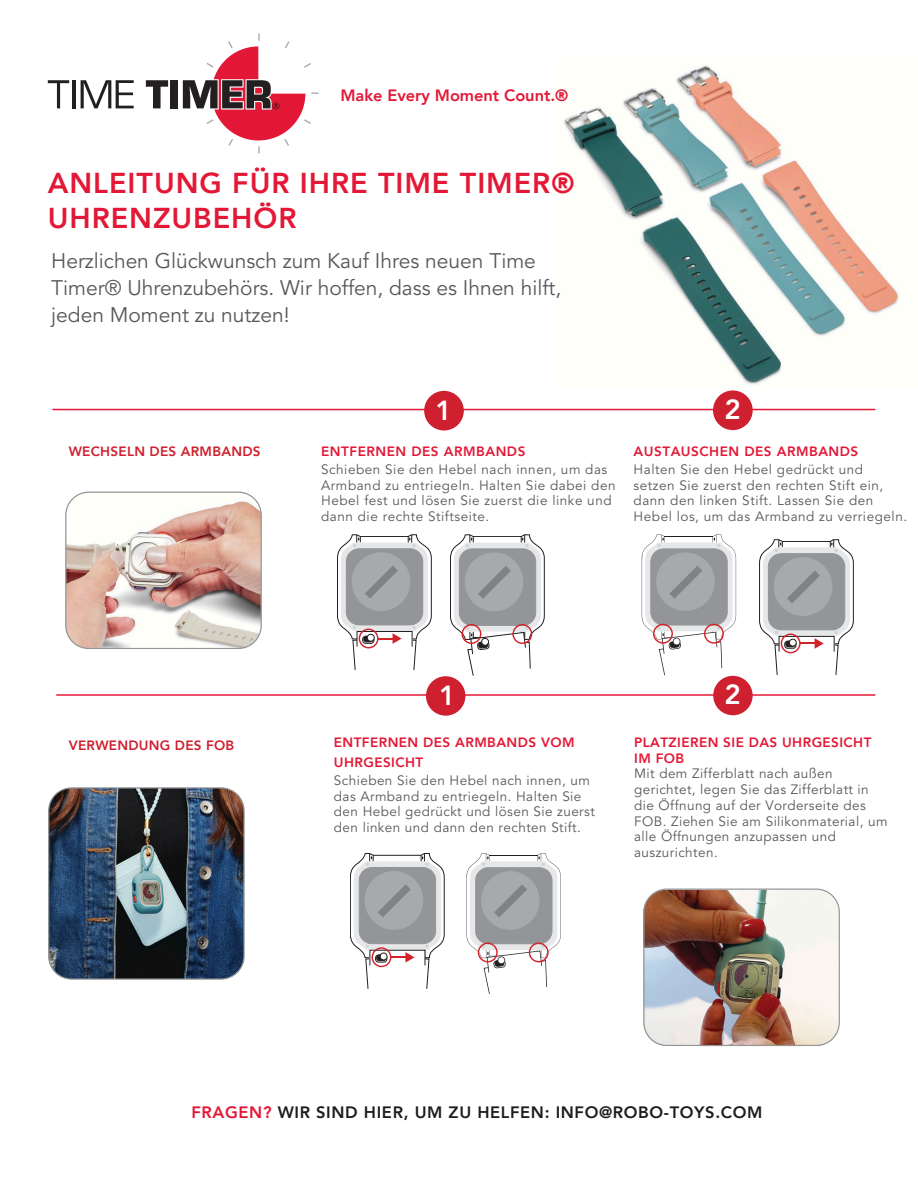
<style>
.page{position:relative;width:918px;height:1188px;background:#fff}
.page>*{position:absolute;margin:0;border:0;box-sizing:border-box;transform-origin:0 0}
.t1{font:800 28.8px/34.8px "Avenir";letter-spacing:.035em;color:#e31836}
.t2{font:800 27.6px "Avenir";color:#fff}
.t3{font:21px/27px "Avenir";color:#58585a}
.t4{font:800 16.5px "Avenir";letter-spacing:.04em;color:#1d1d1b}
.t5{font:800 16.35px "Avenir";color:#e31836}
.t6{font:13.5px/15.8px "Avenir";letter-spacing:.03em;color:#58585a}
.t7{font:800 13.5px/15.8px "Avenir";letter-spacing:.03em;color:#e31836}
.t8{font:800 13.5px "Avenir";letter-spacing:.02em;color:#ce202f}
.s1{color:#e31836}
</style>
<div class="page">
<img style="left:564px;top:65px;width:335px;height:320px">
<svg style="left:48px;top:80px;width:21px;height:28px"></svg>
<hr style="left:72px;top:80px;width:3px;height:28px;background:#231f20">
<svg style="left:81px;top:80px;width:53px;height:28px"></svg>
<svg style="left:145px;top:33px;width:174px;height:120px"></svg>
<svg style="left:52px;top:409px;width:824px;height:1px"></svg>
<div style="left:424px;top:391px;width:40px;height:40px;background:#ce202f;border-radius:50%"></div>
<div style="left:713px;top:390px;width:40px;height:40px;background:#ce202f;border-radius:50%"></div>
<svg style="left:56px;top:694px;width:820px;height:2px"></svg>
<div style="left:426px;top:676px;width:39px;height:40px;background:#ce202f;border-radius:50%"></div>
<div style="left:713px;top:676px;width:40px;height:39px;background:#ce202f;border-radius:50%"></div>
<img style="left:48px;top:787px;width:197px;height:193px">
<svg style="left:337px;top:534px;width:95px;height:136px"></svg>
<svg style="left:350px;top:852px;width:95px;height:137px"></svg>
<svg style="left:450px;top:534px;width:95px;height:143px"></svg>
<hr style="left:473px;top:536px;width:48px;height:1px;background:#231f20">
<svg style="left:466px;top:853px;width:95px;height:141px"></svg>
<hr style="left:490px;top:855px;width:48px;height:1px;background:#231f20">
<svg style="left:642px;top:534px;width:94px;height:141px"></svg>
<hr style="left:665px;top:536px;width:48px;height:1px;background:#231f20">
<svg style="left:759px;top:539px;width:95px;height:136px"></svg>
<svg style="left:65px;top:492px;width:197px;height:157px"></svg>
<img style="left:643px;top:889px;width:197px;height:157px">
<p class="t5" style="left:341px;top:85px;width:229px">Make Every Moment Count.®</p>
<h2 class="t1" style="left:48px;top:167px;width:528px">ANLEITUNG FÜR IHRE TIME TIMER®<br>UHRENZUBEHÖR</h2>
<p class="t3" style="left:51px;top:248px;width:512px">Herzlichen Glückwunsch zum Kauf Ihres neuen Time<br>Timer® Uhrenzubehörs. Wir hoffen, dass es Ihnen hilft, jeden Moment zu nutzen!</p>
<p class="t2" style="left:435px;top:392px;width:18px">1</p>
<p class="t8" style="left:69px;top:443px;width:193px">WECHSELN DES ARMBANDS</p>
<p class="t7" style="left:321px;top:444px;width:206px">ENTFERNEN DES ARMBANDS</p>
<p class="t6" style="left:321px;top:462px;width:296px">Schieben Sie den Hebel nach innen, um das Armband zu entriegeln. Halten Sie dabei den Hebel fest und lösen Sie zuerst die linke und dann die rechte Stiftseite.</p>
<h5 class="t2" style="left:724px;top:392px;width:18px">2</h5>
<p class="t7" style="left:634px;top:444px;width:226px">AUSTAUSCHEN DES ARMBANDS</p>
<p class="t6" style="left:634px;top:462px;width:275px">Halten Sie den Hebel gedrückt und setzen Sie zuerst den rechten Stift ein, dann den linken Stift. Lassen Sie den Hebel los, um das Armband zu verriegeln.</p>
<p class="t8" style="left:69px;top:737px;width:167px">VERWENDUNG DES FOB</p>
<p class="t2" style="left:439px;top:677px;width:18px">1</p>
<p class="t7" style="left:334px;top:732px;width:242px;line-height:20.2px">ENTFERNEN DES ARMBANDS VOM<br>UHRGESICHT</p>
<h5 class="t6" style="left:334px;top:773px;width:262px">Schieben Sie den Hebel nach innen, um das Armband zu entriegeln. Halten Sie den Hebel gedrückt und lösen Sie zuerst den linken und dann den rechten Stift.</h5>
<p class="t2" style="left:724px;top:676px;width:18px">2</p>
<p class="t7" style="left:634px;top:735px;width:239px">PLATZIEREN SIE DAS UHRGESICHT<br>IM FOB</p>
<p class="t6" style="left:634px;top:766px;width:255px">Mit dem Zifferblatt nach außen gerichtet, legen Sie das Zifferblatt in die Öffnung auf der Vorderseite des<br>FOB. Ziehen Sie am Silikonmaterial, um alle Öffnungen anzupassen und auszurichten.</p>
<p class="t4" style="left:191px;top:1102px;width:572px"><span class="s1">FRAGEN?</span> WIR SIND HIER, UM ZU HELFEN: INFO@ROBO-TOYS.COM</p>
</div>
